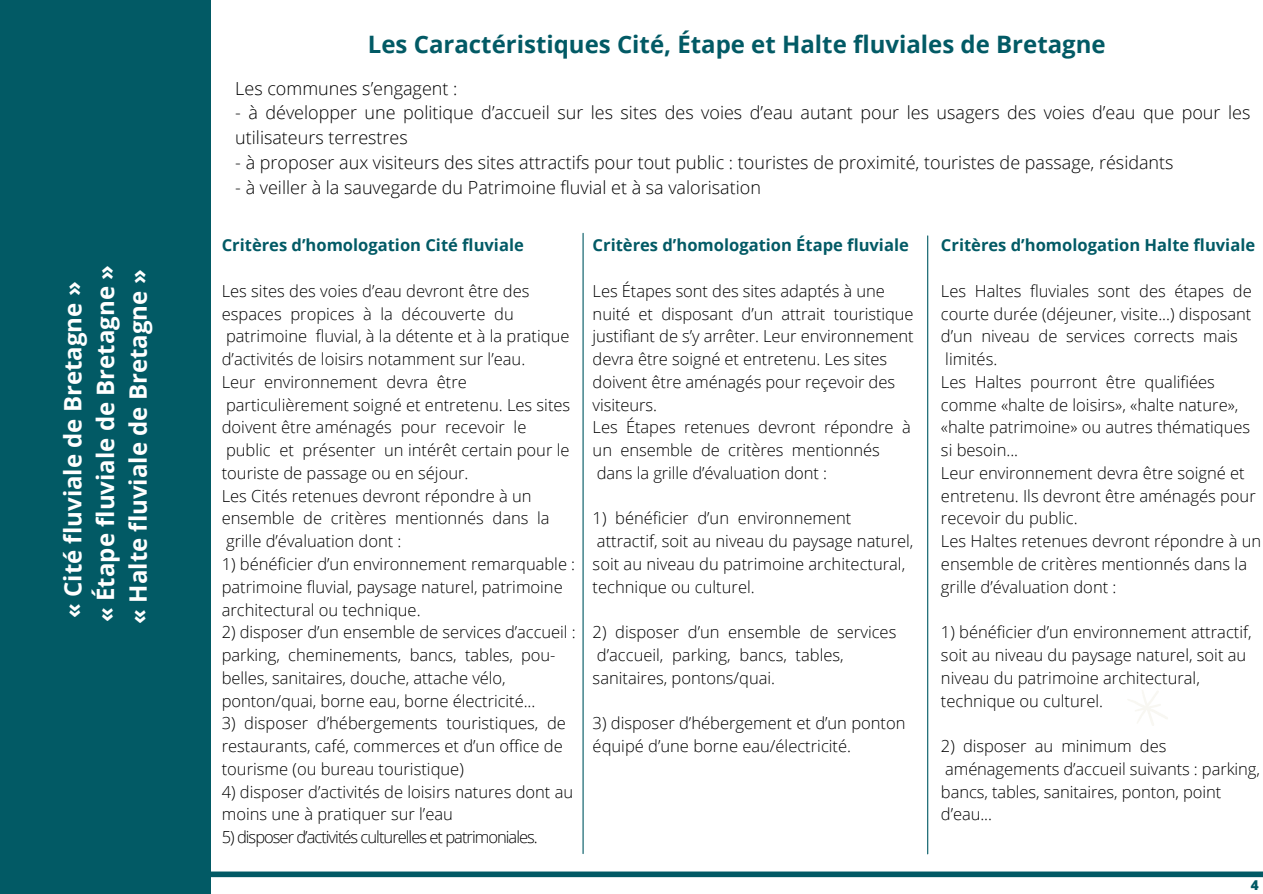
<style>
.page{position:relative;width:1263px;height:894px;background:#fff}
.page>*{position:absolute;margin:0;border:0;box-sizing:border-box;transform-origin:0 0}
.t1{font:700 24px/32.5px "Open Sans";color:#fff}
.t2{font:700 24px "Open Sans";color:#025a65}
.t3{font:300 18px/24.8px "Open Sans";color:#000}
.t4{font:300 16.5px/22.8px "Open Sans";color:#000}
.t5{font:700 16.5px "Open Sans";color:#025a65}
.t6{font:300 16.5px "Open Sans";letter-spacing:-.06em;color:#000}
.t7{font:800 13.5px "Open Sans";color:#025a65}
</style>
<div class="page">
<svg style="left:1128px;top:690px;width:40px;height:36px"></svg>
<div style="left:0;top:0;width:210px;height:893px;background:#025a65"></div>
<div style="left:3px;top:871px;width:1260px;height:5px;background:#025a65"></div>
<hr style="left:582px;top:233px;width:2px;height:620px;background:#025a65">
<hr style="left:927px;top:236px;width:1px;height:617px;background:#025a65">
<h1 class="t1" style="left:56px;top:623px;width:360px;rotate:-90deg">« Cité fluviale de Bretagne »<br>« Étape fluviale de Bretagne » « Halte fluviale de Bretagne »</h1>
<h1 class="t2" style="left:368px;top:27px;width:739px">Les Caractéristiques Cité, Étape et Halte fluviales de Bretagne</h1>
<p class="t3" style="left:235px;top:75px;width:224px">Les communes s’engagent :</p>
<p class="t3" style="left:235px;top:100px;width:1017px">- à développer une politique d’accueil sur les sites des voies d’eau autant pour les usagers des voies d’eau que pour les utilisateurs terrestres</p>
<p class="t3" style="left:235px;top:149px;width:940px">- à proposer aux visiteurs des sites attractifs pour tout public : touristes de proximité, touristes de passage, résidants</p>
<p class="t3" style="left:235px;top:174px;width:527px">- à veiller à la sauvegarde du Patrimoine fluvial et à sa valorisation</p>
<p class="t5" style="left:222px;top:233px;width:304px">Critères d’homologation Cité fluviale</p>
<p class="t4" style="left:222px;top:279px;width:350px">Les sites des voies d’eau devront être des espaces propices à la découverte du patrimoine fluvial, à la détente et à la pratique d’activités de loisirs notamment sur l’eau.<br>Leur environnement devra être particulièrement soigné et entretenu. Les sites doivent être aménagés pour recevoir le public et présenter un intérêt certain pour le touriste de passage ou en séjour.<br>Les Cités retenues devront répondre à un ensemble de critères mentionnés dans la grille d’évaluation dont :</p>
<p class="t4" style="left:222px;top:552px;width:355px">1) bénéficier d’un environnement remarquable : patrimoine fluvial, paysage naturel, patrimoine architectural ou technique.</p>
<p class="t4" style="left:222px;top:620px;width:355px">2) disposer d’un ensemble de services d’accueil : parking, cheminements, bancs, tables, pou&shy;belles, sanitaires, douche, attache vélo, ponton/quai, borne eau, borne électricité...</p>
<p class="t4" style="left:222px;top:711px;width:346px">3) disposer d’hébergements touristiques, de restaurants, café, commerces et d’un office de tourisme (ou bureau touristique)</p>
<p class="t4" style="left:222px;top:779px;width:353px">4) disposer d’activités de loisirs natures dont au moins une à pratiquer sur l’eau</p>
<p class="t6" style="left:222px;top:825px;width:318px">5) disposer d’activités culturelles et patrimoniales.</p>
<p class="t5" style="left:593px;top:233px;width:318px">Critères d’homologation Étape fluviale</p>
<p class="t4" style="left:593px;top:279px;width:323px">Les Étapes sont des sites adaptés à une nuité et disposant d’un attrait touristique justifiant de s’y arrêter. Leur environnement devra être soigné et entretenu. Les sites doivent être aménagés pour reçevoir des visiteurs.<br>Les Étapes retenues devront répondre à un ensemble de critères mentionnés dans la grille d’évaluation dont :</p>
<p class="t4" style="left:593px;top:506px;width:322px">1) bénéficier d’un environnement attractif, soit au niveau du paysage naturel, soit au niveau du patrimoine architectural, technique ou culturel.</p>
<p class="t4" style="left:593px;top:620px;width:305px">2) disposer d’un ensemble de services d’accueil, parking, bancs, tables, sanitaires, pontons/quai.</p>
<p class="t4" style="left:593px;top:711px;width:314px">3) disposer d’hébergement et d’un ponton équipé d’une borne eau/électricité.</p>
<p class="t5" style="left:941px;top:233px;width:316px">Critères d’homologation Halte fluviale</p>
<p class="t4" style="left:941px;top:279px;width:322px">Les Haltes fluviales sont des étapes de courte durée (déjeuner, visite...) disposant d’un niveau de services corrects mais limités.<br>Les Haltes pourront être qualifiées comme «halte de loisirs», «halte nature», «halte patrimoine» ou autres thématiques si besoin...<br>Leur environnement devra être soigné et entretenu. Ils devront être aménagés pour recevoir du public.<br>Les Haltes retenues devront répondre à un ensemble de critères mentionnés dans la grille d’évaluation dont :</p>
<p class="t4" style="left:941px;top:620px;width:312px">1) bénéficier d’un environnement attractif, soit au niveau du paysage naturel, soit au niveau du patrimoine architectural, technique ou culturel.</p>
<p class="t4" style="left:941px;top:734px;width:320px">2) disposer au minimum des aménagements d’accueil suivants : parking, bancs, tables, sanitaires, ponton, point d’eau...</p>
<p class="t7" style="left:1251px;top:875px;width:9px">4</p>
</div>
